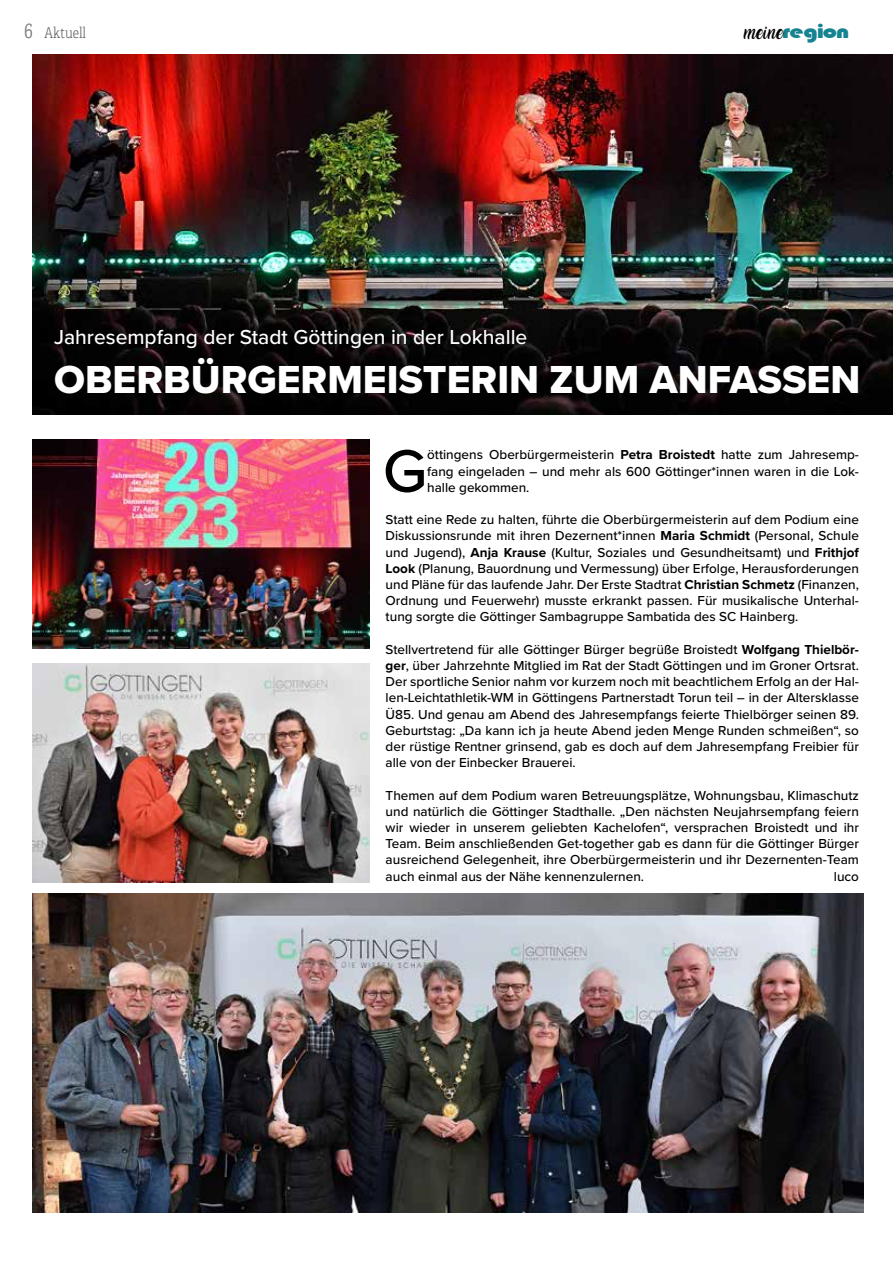
<style>
.page{position:relative;width:893px;height:1263px;background:#fff}
.page>*{position:absolute;margin:0;border:0;box-sizing:border-box;transform-origin:0 0}
.t1{font:500 62.1px "Proxima Nova";color:#000}
.t2{font:40.5px "Proxima Nova Extrabld";color:#fff}
.t3{font:500 21px "Proxima Nova";color:#fff}
.t4{font:19.95px "Bauhaus 93";letter-spacing:-.05em;color:#168391;scale:1.27 1}
.t5{font:15px "Adelle Condensed Th";letter-spacing:-.005em;color:#575756}
.t6{font:500 13.5px/16.2px "Proxima Nova";color:#000;text-align:justify}
.s1{font-size:19.5px;color:#878787}
.s2{font-family:"Amarillo";font-size:13.05px;color:#000}
.s3{font-weight:700}
</style>
<div class="page">
<img style="left:33px;top:54px;width:860px;height:361px">
<img style="left:33px;top:893px;width:830px;height:319px">
<img style="left:33px;top:663px;width:337px;height:219px">
<img style="left:33px;top:440px;width:337px;height:208px">
<p class="t5" style="left:24px;top:23px;width:64px"><span class="s1">6</span> Aktuell</p>
<h3 class="t4" style="left:744px;top:20px;width:85px"><span class="s2">MEINE</span>region</h3>
<h3 class="t3" style="left:54px;top:321px;width:475px">Jahresempfang der Stadt Göttingen in der Lokhalle</h3>
<h2 class="t2" style="left:54px;top:350px;width:808px">OBERBÜRGERMEISTERIN ZUM ANFASSEN</h2>
<h1 class="t1" style="left:383px;top:425px;width:46px">G</h1>
<p class="t6" style="left:427px;top:446px;width:433px">öttingens Oberbürgermeisterin <span class="s3">Petra Broistedt</span> hatte zum Jahresemp&shy;fang eingeladen – und mehr als 600 Göttinger*innen waren in die Lok&shy;halle gekommen.</p>
<p class="t6" style="left:386px;top:511px;width:475px">Statt eine Rede zu halten, führte die Oberbürgermeisterin auf dem Podium eine Diskussionsrunde mit ihren Dezernent*innen <span class="s3">Maria Schmidt</span> (Personal, Schule und Jugend), <span class="s3">Anja Krause</span> (Kultur, Soziales und Gesundheitsamt) und <span class="s3">Frithjof Look</span> (Planung, Bauordnung und Vermessung) über Erfolge, Herausforderungen und Pläne für das laufende Jahr. Der Erste Stadtrat <span class="s3">Christian Schmetz</span> (Finanzen, Ordnung und Feuerwehr) musste erkrankt passen. Für musikalische Unterhal&shy;tung sorgte die Göttinger Sambagruppe Sambatida des SC Hainberg.</p>
<p class="t6" style="left:386px;top:641px;width:475px">Stellvertretend für alle Göttinger Bürger begrüße Broistedt <span class="s3">Wolfgang Thielbör&shy;ger</span>, über Jahrzehnte Mitglied im Rat der Stadt Göttingen und im Groner Ortsrat.<br>Der sportliche Senior nahm vor kurzem noch mit beachtlichem Erfolg an der Hal&shy;len-Leichtathletik-WM in Göttingens Partnerstadt Torun teil – in der Altersklasse Ü85. Und genau am Abend des Jahresempfangs feierte Thielbörger seinen 89.<br>Geburtstag: „Da kann ich ja heute Abend jeden Menge Runden schmeißen“, so der rüstige Rentner grinsend, gab es doch auf dem Jahresempfang Freibier für alle von der Einbecker Brauerei.</p>
<p class="t6" style="left:386px;top:786px;width:475px">Themen auf dem Podium waren Betreuungsplätze, Wohnungsbau, Klimaschutz und natürlich die Göttinger Stadthalle. „Den nächsten Neujahrsempfang feiern wir wieder in unserem geliebten Kachelofen“, versprachen Broistedt und ihr Team. Beim anschließenden Get-together gab es dann für die Göttinger Bürger ausreichend Gelegenheit, ihre Oberbürgermeisterin und ihr Dezernenten-Team auch einmal aus der Nähe kennenzulernen.</p>
<p class="t6" style="left:834px;top:867px;width:27px">luco</p>
</div>
